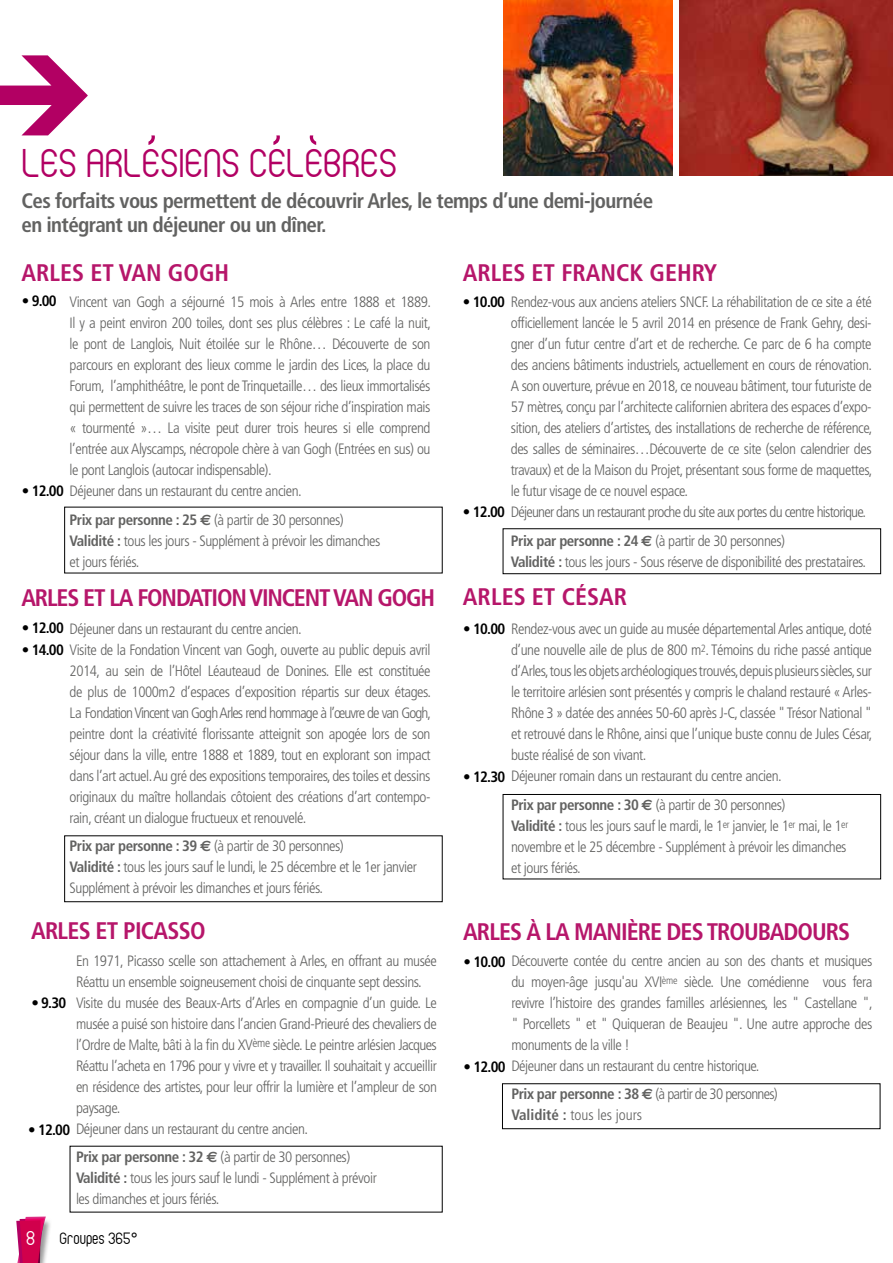
<style>
.page{position:relative;width:893px;height:1263px;background:#fff}
.page>*{position:absolute;margin:0;border:0;box-sizing:border-box;transform-origin:0 0}
.t1{font:33px "Albertino";color:#b20063}
.t2{font:700 condensed 24px "Frutiger";letter-spacing:-.04em;color:#b6166a}
.t3{font:700 condensed 24px "Frutiger";color:#b6166a}
.t4{font:700 condensed 21px/24px "Frutiger";letter-spacing:-.03em;color:#626261}
.t5{font:16.5px "Albertino";color:#fff}
.t6{font:300 condensed 15px/21px "Frutiger";letter-spacing:-.03em;color:#626261}
.t7{font:300 condensed 15px/28.5px "Frutiger";letter-spacing:-.05em;color:#626261}
.t8{font:300 condensed 15px "Frutiger";color:#626261}
.t9{font:700 condensed 15px "Frutiger";color:#000}
.t10{font:13.5px "Albertino";color:#000}
.s1{font-weight:700;color:#000}
.s2{font-weight:700}
.s3{font-family:"Euro Sans";font-weight:700;font-stretch:normal}
</style>
<div class="page">
<div style="left:20px;top:1218px;width:33px;height:45px;background:#000;opacity:.4"></div>
<svg style="left:16px;top:1216px;width:30px;height:47px"></svg>
<img style="left:680px;top:0;width:213px;height:175px">
<svg style="left:148px;top:135px;width:7px;height:10px"></svg>
<svg style="left:273px;top:135px;width:7px;height:10px"></svg>
<svg style="left:310px;top:135px;width:6px;height:10px"></svg>
<div style="left:64px;top:835px;width:379px;height:67px;border:1px solid #000"></div>
<div style="left:503px;top:528px;width:378px;height:46px;border:1px solid #000"></div>
<div style="left:503px;top:794px;width:378px;height:85px;border:1px solid #000"></div>
<div style="left:502px;top:1083px;width:378px;height:46px;border:1px solid #000"></div>
<svg style="left:0;top:55px;width:88px;height:80px"></svg>
<img style="left:504px;top:0;width:169px;height:175px">
<h1 class="t1" style="left:22px;top:149px;width:377px">LES ARLESIENS CELEBRES</h1>
<h3 class="t4" style="left:22px;top:189px;width:633px">Ces forfaits vous permettent de découvrir Arles, le temps d’une demi-journée en intégrant un déjeuner ou un dîner.</h3>
<h2 class="t3" style="left:22px;top:258px;width:209px">ARLES ET VAN GOGH</h2>
<h2 class="t3" style="left:463px;top:258px;width:256px">ARLES ET FRANCK GEHRY</h2>
<p class="t6" style="left:511px;top:292px;width:363px;text-align:justify;text-indent:-48px"><span class="s1">• 10.00</span> Rendez-vous aux anciens ateliers SNCF. La réhabilitation de ce site a été officiellement lancée le 5 avril 2014 en présence de Frank Gehry, desi&shy;gner d’un futur centre d’art et de recherche. Ce parc de 6 ha compte des anciens bâtiments industriels, actuellement en cours de rénovation.<br>A son ouverture, prévue en 2018, ce nouveau bâtiment, tour futuriste de 57 mètres, conçu par l’architecte californien abritera des espaces d’expo&shy;sition, des ateliers d’artistes, des installations de recherche de référence, des salles de séminaires…Découverte de ce site (selon calendrier des travaux) et de la Maison du Projet, présentant sous forme de maquettes, le futur visage de ce nouvel espace.</p>
<p class="t7" style="left:511px;top:498px;width:357px;text-indent:-48px"><span class="s1">• 12.00</span> Déjeuner dans un restaurant proche du site aux portes du centre historique.<br><span class="s2">Prix par personne : 24</span> <span class="s3">€</span> (à partir de 30 personnes)</p>
<p class="t6" style="left:511px;top:551px;width:357px"><span class="s2">Validité :</span> tous les jours - Sous réserve de disponibilité des prestataires.</p>
<h2 class="t3" style="left:463px;top:582px;width:166px">ARLES ET CÉSAR</h2>
<p class="t6" style="left:511px;top:619px;width:363px;text-align:justify;text-indent:-48px"><span class="s1">• 10.00</span> Rendez-vous avec un guide au musée départemental Arles antique, doté d’une nouvelle aile de plus de 800 m<sup>2</sup>. Témoins du riche passé antique d’Arles, tous les objets archéologiques trouvés, depuis plusieurs siècles, sur le territoire arlésien sont présentés y compris le chaland restauré « Arles-Rhône 3 » datée des années 50-60 après J-C, classée " Trésor National " et retrouvé dans le Rhône, ainsi que l’unique buste connu de Jules César, buste réalisé de son vivant.</p>
<p class="t6" style="left:463px;top:762px;width:324px;line-height:28.5px;text-align:right"><span class="s1">• 12.30</span> Déjeuner romain dans un restaurant du centre ancien.<br><span class="s2">Prix par personne : 30</span> <span class="s3">€</span> (à partir de 30 personnes)</p>
<p class="t6" style="left:511px;top:815px;width:339px;text-align:justify"><span class="s2">Validité :</span> tous les jours sauf le mardi, le 1<sup>er</sup> janvier, le 1<sup>er</sup> mai, le 1<sup>er </sup>novembre et le 25 décembre - Supplément à prévoir les dimanches et jours fériés.</p>
<p class="t9" style="left:22px;top:292px;width:36px">• 9.00</p>
<p class="t6" style="left:70px;top:292px;width:363px;text-align:justify">Vincent van Gogh a séjourné 15 mois à Arles entre 1888 et 1889.<br>Il y a peint environ 200 toiles, dont ses plus célèbres : Le café la nuit, le pont de Langlois, Nuit étoilée sur le Rhône… Découverte de son parcours en explorant des lieux comme le jardin des Lices, la place du Forum, l’amphithéâtre, le pont de Trinquetaille… des lieux immortalisés qui permettent de suivre les traces de son séjour riche d’inspiration mais « tourmenté »… La visite peut durer trois heures si elle comprend l’entrée aux Alyscamps, nécropole chère à van Gogh (Entrées en sus) ou le pont Langlois (autocar indispensable).</p>
<p class="t6" style="left:70px;top:477px;width:276px;line-height:28.5px;text-indent:-48px"><span class="s1">• 12.00</span> Déjeuner dans un restaurant du centre ancien.<br><span class="s2">Prix par personne : 25</span> <span class="s3">€</span> (à partir de 30 personnes)</p>
<p class="t6" style="left:70px;top:530px;width:312px"><span class="s2">Validité :</span> tous les jours - Supplément à prévoir les dimanches et jours fériés.</p>
<h2 class="t2" style="left:22px;top:583px;width:415px">ARLES ET LA FONDATION VINCENT VAN GOGH</h2>
<p class="t6" style="left:22px;top:618px;width:281px"><span class="s1">• 12.00</span> Déjeuner dans un restaurant du centre ancien.</p>
<p class="t6" style="left:70px;top:639px;width:363px;text-align:justify;text-indent:-48px"><span class="s1">• 14.00</span> Visite de la Fondation Vincent van Gogh, ouverte au public depuis avril 2014, au sein de l’Hôtel Léauteaud de Donines. Elle est constituée de plus de 1000m2 d’espaces d’exposition répartis sur deux étages.<br>La Fondation Vincent van Gogh Arles rend hommage à l’œuvre de van Gogh, peintre dont la créativité florissante atteignit son apogée lors de son séjour dans la ville, entre 1888 et 1889, tout en explorant son impact dans l’art actuel. Au gré des expositions temporaires, des toiles et dessins originaux du maître hollandais côtoient des créations d’art contempo&shy;rain, créant un dialogue fructueux et renouvelé.</p>
<p class="t6" style="left:70px;top:836px;width:349px"><span class="s2">Prix par personne : 39</span> <span class="s3">€</span> (à partir de 30 personnes)<br><span class="s2">Validité :</span> tous les jours sauf le lundi, le 25 décembre et le 1er janvier<br>Supplément à prévoir les dimanches et jours fériés.</p>
<h2 class="t2" style="left:31px;top:916px;width:176px">ARLES ET PICASSO</h2>
<p class="t6" style="left:76px;top:950px;width:362px">En 1971, Picasso scelle son attachement à Arles, en offrant au musée Réattu un ensemble soigneusement choisi de cinquante sept dessins.<br>Visite du musée des Beaux-Arts d’Arles en compagnie d’un guide. Le musée a puisé son histoire dans l’ancien Grand-Prieuré des chevaliers de l’Ordre de Malte, bâti à la fin du XV<sup>ème</sup> siècle. Le peintre arlésien Jacques Réattu l’acheta en 1796 pour y vivre et y travailler. Il souhaitait y accueillir en résidence des artistes, pour leur offrir la lumière et l’ampleur de son paysage.</p>
<p class="t6" style="left:76px;top:1115px;width:276px;line-height:28.5px;text-indent:-48px"><span class="s1">• 12.00</span> Déjeuner dans un restaurant du centre ancien.<br><span class="s2">Prix par personne : 32</span> <span class="s3">€</span> (à partir de 30 personnes)</p>
<p class="t6" style="left:76px;top:1168px;width:302px"><span class="s2">Validité :</span> tous les jours sauf le lundi - Supplément à prévoir les dimanches et jours fériés.</p>
<h2 class="t2" style="left:463px;top:917px;width:388px">ARLES À LA MANIÈRE DES TROUBADOURS</h2>
<p class="t6" style="left:511px;top:950px;width:363px;text-align:justify;text-indent:-48px"><span class="s1">• 10.00</span> Découverte contée du centre ancien au son des chants et musiques du moyen-âge jusqu'au XVI<sup>ème</sup> siècle. Une comédienne vous fera revivre l’histoire des grandes familles arlésiennes, les " Castellane ", " Porcellets " et " Quiqueran de Beaujeu ". Une autre approche des monuments de la ville !</p>
<p class="t6" style="left:511px;top:1051px;width:268px;line-height:28.5px;text-indent:-48px"><span class="s1">• 12.00</span> Déjeuner dans un restaurant du centre historique.<br><span class="s2">Prix par personne : 38</span> <span class="s3">€</span> (à partir de 30 personnes)</p>
<p class="t8" style="left:511px;top:1106px;width:132px"><span class="s2">Validité :</span> tous les jours</p>
<p class="t9" style="left:31px;top:994px;width:36px">• 9.30</p>
<p class="t5" style="left:27px;top:1230px;width:11px">8</p>
<p class="t10" style="left:60px;top:1232px;width:79px">Groupes 365°</p>
</div>
